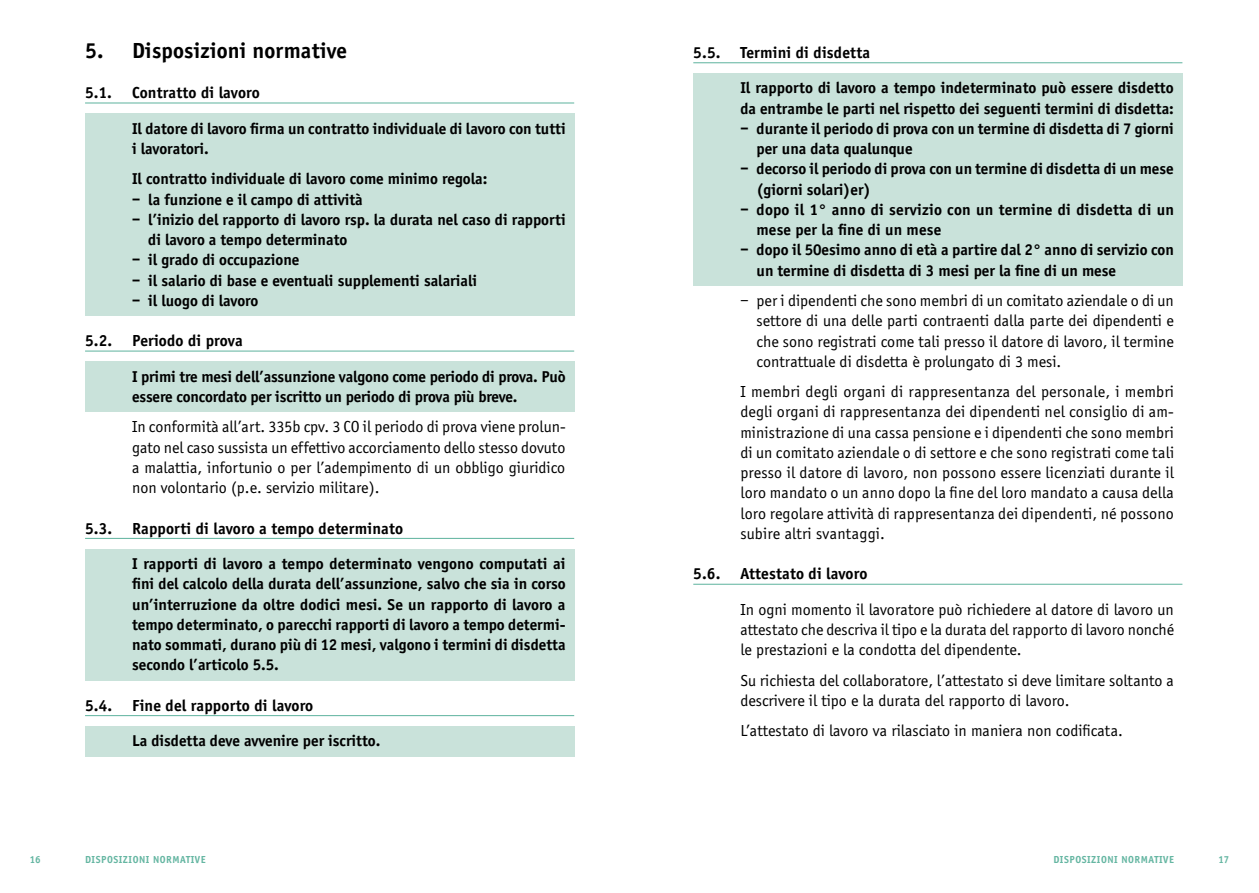
<style>
.page{position:relative;width:1259px;height:893px;background:#fff}
.page>*{position:absolute;margin:0;border:0;box-sizing:border-box;transform-origin:0 0}
.t1{font:700 22.5px "Officina Sans";letter-spacing:.01em;color:#000}
.t2{font:16.5px/20.2px "Officina Sans";color:#000;text-align:justify}
.t3{font:700 16.5px "Officina Sans";letter-spacing:.01em;color:#000}
.t4{font:700 16.2px/20.2px "Officina Sans";color:#000}
.t5{font:700 10.5px "Officina Sans";letter-spacing:.05em;color:#65b6a2}
.s1{font-size:16.2px}
</style>
<div class="page">
<hr style="left:85px;top:102px;width:489px;height:2px;background:#65b6a2">
<div style="left:85px;top:113px;width:489px;height:51px;background:#c9e2da"></div>
<div style="left:85px;top:164px;width:489px;height:30px;background:#c9e2da"></div>
<div style="left:85px;top:192px;width:489px;height:23px;background:#c9e2da"></div>
<div style="left:85px;top:213px;width:489px;height:42px;background:#c9e2da"></div>
<div style="left:85px;top:253px;width:489px;height:22px;background:#c9e2da"></div>
<div style="left:85px;top:273px;width:489px;height:23px;background:#c9e2da"></div>
<div style="left:85px;top:294px;width:489px;height:22px;background:#c9e2da"></div>
<hr style="left:85px;top:351px;width:489px;height:1px;background:#65b6a2">
<div style="left:85px;top:361px;width:489px;height:51px;background:#c9e2da"></div>
<hr style="left:85px;top:538px;width:489px;height:1px;background:#65b6a2">
<div style="left:85px;top:549px;width:489px;height:131px;background:#c9e2da"></div>
<hr style="left:85px;top:715px;width:489px;height:1px;background:#65b6a2">
<div style="left:85px;top:726px;width:489px;height:30px;background:#c9e2da"></div>
<hr style="left:693px;top:62px;width:489px;height:1px;background:#65b6a2">
<div style="left:693px;top:73px;width:489px;height:51px;background:#c9e2da"></div>
<div style="left:693px;top:122px;width:489px;height:42px;background:#c9e2da"></div>
<div style="left:693px;top:162px;width:489px;height:43px;background:#c9e2da"></div>
<div style="left:693px;top:203px;width:489px;height:42px;background:#c9e2da"></div>
<div style="left:693px;top:243px;width:489px;height:43px;background:#c9e2da"></div>
<hr style="left:693px;top:584px;width:489px;height:1px;background:#65b6a2">
<h1 class="t1" style="left:85px;top:37px;width:263px">5. Disposizioni normative</h1>
<p class="t3" style="left:85px;top:83px;width:176px">5.1. Contratto di lavoro</p>
<p class="t4" style="left:132px;top:118px;width:435px">Il datore di lavoro firma un contratto individuale di lavoro con tutti i lavoratori.</p>
<p class="t4" style="left:132px;top:169px;width:357px">Il contratto individuale di lavoro come minimo regola:</p>
<p class="t4" style="left:132px;top:189px;width:232px">– la funzione e il campo di attività</p>
<p class="t4" style="left:148px;top:209px;width:419px;text-indent:-16px">– l’inizio del rapporto di lavoro rsp. la durata nel caso di rapporti di lavoro a tempo determinato</p>
<p class="t4" style="left:132px;top:250px;width:169px">– il grado di occupazione</p>
<p class="t4" style="left:132px;top:270px;width:346px">– il salario di base e eventuali supplementi salariali</p>
<p class="t4" style="left:132px;top:290px;width:128px">– il luogo di lavoro</p>
<p class="t3" style="left:85px;top:331px;width:159px">5.2. Periodo di prova</p>
<p class="t4" style="left:132px;top:366px;width:435px">I primi tre mesi dell’assunzione valgono come periodo di prova. Può essere concordato per iscritto un periodo di prova più breve.</p>
<p class="t2" style="left:132px;top:417px;width:435px">In conformità all’art. 335b cpv. 3 CO il periodo di prova viene prolun&shy;gato nel caso sussista un effettivo accorciamento dello stesso dovuto a malattia, infortunio o per l’adempimento di un obbligo giuridico non volontario (p.e. servizio militare).</p>
<p class="t3" style="left:85px;top:518px;width:319px">5.3. Rapporti di lavoro a tempo determinato</p>
<p class="t4" style="left:132px;top:553px;width:435px;text-align:justify">I rapporti di lavoro a tempo determinato vengono computati ai fini del calcolo della durata dell’assunzione, salvo che sia in corso un’interruzione da oltre dodici mesi. Se un rapporto di lavoro a tempo determinato, o parecchi rapporti di lavoro a tempo determi&shy;nato sommati, durano più di 12 mesi, valgono i termini di disdetta secondo l’articolo 5.5.</p>
<p class="t3" style="left:85px;top:695px;width:230px">5.4. Fine del rapporto di lavoro</p>
<p class="t4" style="left:132px;top:731px;width:250px">La disdetta deve avvenire per iscritto.</p>
<p class="t3" style="left:693px;top:43px;width:178px">5.5. Termini di disdetta</p>
<p class="t4" style="left:740px;top:78px;width:435px">Il rapporto di lavoro a tempo indeterminato può essere disdetto da entrambe le parti nel rispetto dei seguenti termini di disdetta:</p>
<p class="t4" style="left:756px;top:118px;width:419px;text-indent:-16px">– durante il periodo di prova con un termine di disdetta di 7 giorni per una data qualunque</p>
<p class="t4" style="left:756px;top:159px;width:419px;text-indent:-16px">– decorso il periodo di prova con un termine di disdetta di un mese (giorni solari)er)</p>
<p class="t4" style="left:756px;top:199px;width:419px;text-indent:-16px">– dopo il 1° anno di servizio con un termine di disdetta di un mese per la fine di un mese</p>
<p class="t4" style="left:756px;top:240px;width:419px;text-indent:-16px">– dopo il 50esimo anno di età a partire dal 2° anno di servizio con un termine di disdetta di 3 mesi per la fine di un mese</p>
<p class="t2" style="left:756px;top:291px;width:419px;text-indent:-16px"><span class="s1">–</span> per i dipendenti che sono membri di un comitato aziendale o di un settore di una delle parti contraenti dalla parte dei dipendenti e che sono registrati come tali presso il datore di lavoro, il termine contrattuale di disdetta è prolungato di 3 mesi.</p>
<p class="t2" style="left:740px;top:382px;width:435px">I membri degli organi di rappresentanza del personale, i membri degli organi di rappresentanza dei dipendenti nel consiglio di am&shy;ministrazione di una cassa pensione e i dipendenti che sono membri di un comitato aziendale o di settore e che sono registrati come tali presso il datore di lavoro, non possono essere licenziati durante il loro mandato o un anno dopo la fine del loro mandato a causa della loro regolare attività di rappresentanza dei dipendenti, né possono subire altri svantaggi.</p>
<p class="t3" style="left:693px;top:564px;width:176px">5.6. Attestato di lavoro</p>
<p class="t2" style="left:740px;top:599px;width:435px">In ogni momento il lavoratore può richiedere al datore di lavoro un attestato che descriva il tipo e la durata del rapporto di lavoro nonché le prestazioni e la condotta del dipendente.</p>
<p class="t2" style="left:740px;top:670px;width:435px">Su richiesta del collaboratore, l’attestato si deve limitare soltanto a descrivere il tipo e la durata del rapporto di lavoro.</p>
<p class="t2" style="left:740px;top:721px;width:384px">L’attestato di lavoro va rilasciato in maniera non codificata.</p>
<p class="t5" style="left:85px;top:853px;width:122px">DISPOSIZIONI NORMATIVE</p>
<p class="t5" style="left:1053px;top:853px;width:122px">DISPOSIZIONI NORMATIVE</p>
<p class="t5" style="left:30px;top:853px;width:12px">16</p>
<p class="t5" style="left:1218px;top:853px;width:12px">17</p>
</div>
